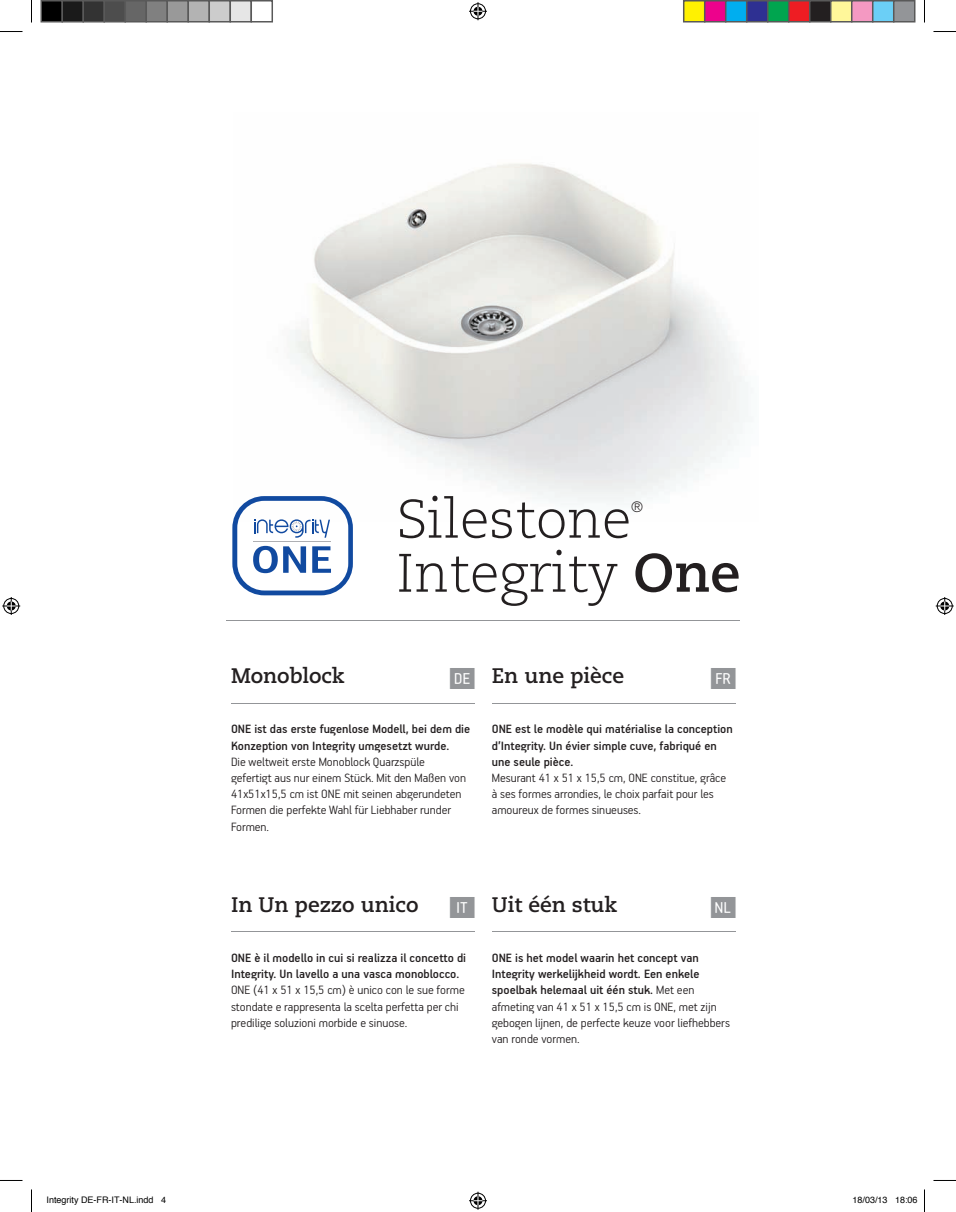
<style>
.page{position:relative;width:956px;height:1212px;background:#fff}
.page>*{position:absolute;margin:0;border:0;box-sizing:border-box;transform-origin:0 0}
.t1{font:300 54px "Caecilia LT Std";color:#231f20}
.t2{font:700 21px "Caecilia LT Std";color:#231f20}
.t3{font:300 15px "Caecilia LT Std";color:#231f20}
.t4{font:300 13.5px/16.2px "PF Handbook Pro";color:#231f20}
.t5{font:500 13.5px/16.2px "PF Handbook Pro";color:#231f20}
.t6{font:9px "Helvetica";color:#000}
.s1{font-weight:700}
.s2{color:#939598}
.s3{font-weight:500}
</style>
<div class="page">
<img style="left:290px;top:163px;width:458px;height:339px">
<hr style="left:231px;top:702px;width:244px;height:1px;background:#939598">
<hr style="left:492px;top:702px;width:244px;height:1px;background:#939598">
<hr style="left:231px;top:931px;width:244px;height:1px;background:#939598">
<svg style="left:232px;top:496px;width:121px;height:99px"></svg>
<hr style="left:226px;top:620px;width:514px;height:1px;background:#939598">
<hr style="left:492px;top:931px;width:244px;height:1px;background:#939598">
<svg style="left:0;top:31px;width:22px;height:1px"></svg>
<svg style="left:933px;top:31px;width:23px;height:1px"></svg>
<svg style="left:31px;top:0;width:1px;height:22px"></svg>
<svg style="left:31px;top:1189px;width:1px;height:22px"></svg>
<svg style="left:924px;top:0;width:1px;height:22px"></svg>
<svg style="left:924px;top:1189px;width:1px;height:22px"></svg>
<svg style="left:469px;top:2px;width:18px;height:18px"></svg>
<svg style="left:469px;top:1191px;width:18px;height:18px"></svg>
<svg style="left:2px;top:597px;width:18px;height:18px"></svg>
<svg style="left:936px;top:597px;width:18px;height:18px"></svg>
<div style="left:41px;top:1px;width:21px;height:21px;background:#000"></div>
<div style="left:40px;top:0;width:23px;height:22px;border:2px solid #595959"></div>
<div style="left:62px;top:1px;width:21px;height:21px;background:#1a1a1a"></div>
<div style="left:62px;top:0;width:22px;height:22px;border:2px solid #595959"></div>
<div style="left:83px;top:1px;width:21px;height:21px;background:#333"></div>
<div style="left:82px;top:0;width:23px;height:22px;border:2px solid #595959"></div>
<div style="left:104px;top:1px;width:21px;height:21px;background:#4d4d4d"></div>
<div style="left:104px;top:0;width:22px;height:22px;border:2px solid #595959"></div>
<div style="left:125px;top:1px;width:21px;height:21px;background:#666"></div>
<div style="left:124px;top:0;width:23px;height:22px;border:2px solid #595959"></div>
<div style="left:146px;top:1px;width:21px;height:21px;background:#808080"></div>
<div style="left:146px;top:0;width:22px;height:22px;border:2px solid #595959"></div>
<div style="left:167px;top:1px;width:21px;height:21px;background:#999"></div>
<div style="left:166px;top:0;width:23px;height:22px;border:2px solid #595959"></div>
<div style="left:188px;top:1px;width:21px;height:21px;background:#b3b3b3"></div>
<div style="left:188px;top:0;width:22px;height:22px;border:2px solid #595959"></div>
<div style="left:209px;top:1px;width:21px;height:21px;background:#ccc"></div>
<div style="left:208px;top:0;width:23px;height:22px;border:2px solid #595959"></div>
<div style="left:230px;top:1px;width:21px;height:21px;background:#e6e6e6"></div>
<div style="left:230px;top:0;width:22px;height:22px;border:2px solid #595959"></div>
<div style="left:250px;top:0;width:23px;height:22px;border:2px solid #595959"></div>
<div style="left:684px;top:1px;width:21px;height:21px;background:#fff101"></div>
<div style="left:683px;top:0;width:22px;height:22px;border:2px solid #595959"></div>
<div style="left:705px;top:1px;width:21px;height:21px;background:#ed028c"></div>
<div style="left:704px;top:0;width:22px;height:22px;border:2px solid #595959"></div>
<div style="left:726px;top:1px;width:21px;height:21px;background:#00aeef"></div>
<div style="left:725px;top:0;width:22px;height:22px;border:2px solid #595959"></div>
<div style="left:747px;top:1px;width:21px;height:21px;background:#2e3092"></div>
<div style="left:746px;top:0;width:22px;height:22px;border:2px solid #595959"></div>
<div style="left:768px;top:1px;width:21px;height:21px;background:#00a54f"></div>
<div style="left:767px;top:0;width:22px;height:22px;border:2px solid #595959"></div>
<div style="left:789px;top:1px;width:21px;height:21px;background:#ee1d23"></div>
<div style="left:788px;top:0;width:22px;height:22px;border:2px solid #595959"></div>
<div style="left:810px;top:1px;width:21px;height:21px;background:#231f20"></div>
<div style="left:809px;top:0;width:22px;height:22px;border:2px solid #595959"></div>
<div style="left:831px;top:1px;width:21px;height:21px;background:#fff79a"></div>
<div style="left:830px;top:0;width:22px;height:22px;border:2px solid #595959"></div>
<div style="left:852px;top:1px;width:21px;height:21px;background:#f499c2"></div>
<div style="left:851px;top:0;width:22px;height:22px;border:2px solid #595959"></div>
<div style="left:873px;top:1px;width:21px;height:21px;background:#6bcff6"></div>
<div style="left:872px;top:0;width:22px;height:22px;border:2px solid #595959"></div>
<div style="left:894px;top:1px;width:21px;height:21px;background:#939598"></div>
<div style="left:893px;top:0;width:22px;height:22px;border:2px solid #595959"></div>
<h1 class="t1" style="left:396px;top:488px;width:237px">Silestone</h1>
<p class="t3" style="left:631px;top:498px;width:13px">®</p>
<h1 class="t1" style="left:396px;top:542px;width:346px">Integrity <span class="s1">One</span></h1>
<h2 class="t2" style="left:450px;top:663px;width:175px"><span class="s2">✔</span> En une pièce</h2>
<p class="t5" style="left:492px;top:720px;width:242px">ONE est le modèle qui matérialise la conception d’Integrity. Un évier simple cuve, fabriqué en une seule pièce.</p>
<p class="t4" style="left:492px;top:769px;width:236px">Mesurant 41 x 51 x 15,5 cm, ONE constitue, grâce à ses formes arrondies, le choix parfait pour les amoureux de formes sinueuses.</p>
<h2 class="t2" style="left:231px;top:663px;width:115px">Monoblock</h2>
<p class="t5" style="left:231px;top:720px;width:241px">ONE ist das erste fugenlose Modell, bei dem die<br>Konzeption von Integrity umgesetzt wurde.</p>
<p class="t4" style="left:231px;top:752px;width:237px">Die weltweit erste Monoblock Quarzspüle gefertigt aus nur einem Stück. Mit den Maßen von 41x51x15,5 cm ist ONE mit seinen abgerundeten Formen die perfekte Wahl für Liebhaber runder Formen.</p>
<h2 class="t2" style="left:231px;top:891px;width:189px">In Un pezzo unico</h2>
<p class="t5" style="left:231px;top:948px;width:237px">ONE è il modello in cui si realizza il concetto di<br>Integrity. Un lavello a una vasca monoblocco.</p>
<p class="t4" style="left:231px;top:981px;width:235px">ONE (41 x 51 x 15,5 cm) è unico con le sue forme stondate e rappresenta la scelta perfetta per chi predilige soluzioni morbide e sinuose.</p>
<h2 class="t2" style="left:492px;top:891px;width:127px">Uit één stuk</h2>
<p class="t4" style="left:492px;top:948px;width:240px"><span class="s3">ONE is het model waarin het concept van Integrity werkelijkheid wordt. Een enkele spoelbak helemaal uit één stuk.</span> Met een afmeting van 41 x 51 x 15,5 cm is ONE, met zijn gebogen lijnen, de perfecte keuze voor liefhebbers van ronde vormen.</p>
<p class="t6" style="left:46px;top:1192px;width:121px">Integrity DE-FR-IT-NL.indd 4</p>
<p class="t6" style="left:852px;top:1192px;width:67px">18/03/13 18:06</p>
</div>
